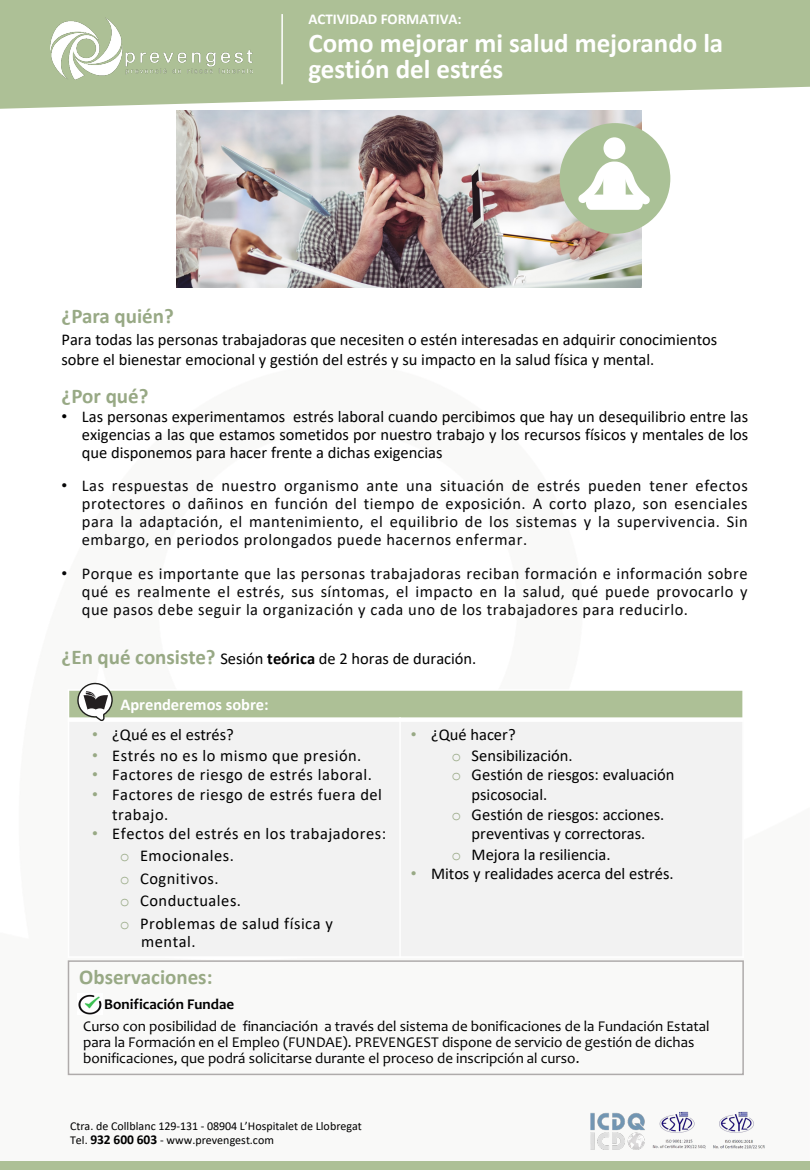
<style>
.page{position:relative;width:810px;height:1170px;background:#fff}
.page>*{position:absolute;margin:0;border:0;box-sizing:border-box;transform-origin:0 0}
.t1{font:700 27px/25.5px "Calibri";letter-spacing:-.005em;color:#fff}
.t2{font:700 21px "Calibri";color:#98a985}
.t3{font:16.5px/18px "Calibri";color:#000}
.t4{font:16.5px/18px "Calibri";letter-spacing:.03em;color:#070708;text-align:justify}
.t5{font:16.5px/22.5px "Calibri";letter-spacing:.03em;color:#000}
.t6{font:700 16.5px "Calibri";letter-spacing:-.005em;color:#fff}
.t7{font:15px/16.4px "Candara";color:#000}
.t8{font:700 15px "Calibri";letter-spacing:-.005em;color:#fff}
.t9{font:700 15px "Candara";color:#000}
.t10{font:12px/14.7px "Calibri";color:#000}
.s1{font-family:"Arial"}
.s2{font-weight:700;font-size:21px;color:#98a985}
.s3{font-weight:700}
.s4{font-family:"Arial";color:#98a985}
.s5{font-family:"Courier New";color:#98a985}
.s6{font-weight:700;font-size:13.5px}
</style>
<div class="page">
<svg style="left:0;top:0;width:810px;height:109px;background:#b7c7a2"></svg>
<hr style="left:281px;top:14px;width:2px;height:70px;background:#fff">
<img style="left:51px;top:17px;width:202px;height:63px">
<div style="left:0;top:1161px;width:810px;height:9px;background:#adc096"></div>
<img style="left:590px;top:1111px;width:175px;height:39px">
<div style="left:68px;top:690px;width:675px;height:30px;background:#adc096"></div>
<div style="left:68px;top:720px;width:332px;height:237px;background:#f2f2f2"></div>
<div style="left:400px;top:720px;width:343px;height:237px;background:#f2f2f2"></div>
<hr style="left:399px;top:717px;width:2px;height:241px;background:#fff">
<div style="left:68px;top:717px;width:676px;height:5px;background:#fff"></div>
<hr style="left:68px;top:689px;width:1px;height:269px;background:#fff">
<hr style="left:742px;top:689px;width:2px;height:269px;background:#fff">
<hr style="left:68px;top:689px;width:676px;height:2px;background:#fff">
<hr style="left:68px;top:956px;width:676px;height:2px;background:#fff">
<svg style="left:77px;top:683px;width:36px;height:38px"></svg>
<img style="left:177px;top:111px;width:465px;height:176px">
<div style="left:560px;top:123px;width:110px;height:111px;background:#aac196;border-radius:50%"></div>
<div style="left:604px;top:137px;width:21px;height:22px;background:#fff;border-radius:50%"></div>
<svg style="left:578px;top:162px;width:72px;height:48px"></svg>
<div style="left:68px;top:960px;width:676px;height:115px;border:2px solid #afabab"></div>
<img style="left:78px;top:994px;width:24px;height:21px">
<p class="t8" style="left:309px;top:9px;width:155px">ACTIVIDAD FORMATIVA:</p>
<h1 class="t1" style="left:309px;top:30px;width:416px">Como mejorar mi salud mejorando la gestión del estrés</h1>
<p class="t2" style="left:62px;top:303px;width:114px">¿Para quién?</p>
<p class="t3" style="left:62px;top:328px;width:657px;line-height:20.9px">Para todas las personas trabajadoras que necesiten o estén interesadas en adquirir conocimientos sobre el bienestar emocional y gestión del estrés y su impacto en la salud física y mental.</p>
<p class="t2" style="left:62px;top:383px;width:88px">¿Por qué?</p>
<p class="t3" style="left:82px;top:408px;width:668px;text-align:justify;text-indent:-20px"><span class="s1">•</span> Las personas experimentamos estrés laboral cuando percibimos que hay un desequilibrio entre las exigencias a las que estamos sometidos por nuestro trabajo y los recursos físicos y mentales de los que disponemos para hacer frente a dichas exigencias</p>
<p class="t4" style="left:82px;top:477px;width:667px;text-indent:-20px"><span class="s1">•</span> Las respuestas de nuestro organismo ante una situación de estrés pueden tener efectos protectores o dañinos en función del tiempo de exposición. A corto plazo, son esenciales para la adaptación, el mantenimiento, el equilibrio de los sistemas y la supervivencia. Sin embargo, en periodos prolongados puede hacernos enfermar.</p>
<p class="t4" style="left:82px;top:564px;width:667px;text-indent:-20px"><span class="s1">•</span> Porque es importante que las personas trabajadoras reciban formación e información sobre qué es realmente el estrés, sus síntomas, el impacto en la salud, qué puede provocarlo y que pasos debe seguir la organización y cada uno de los trabajadores para reducirlo.</p>
<p class="t3" style="left:62px;top:649px;width:416px"><span class="s2">¿En qué consiste?</span> Sesión <span class="s3">teórica</span> de 2 horas de duración.</p>
<p class="t6" style="left:121px;top:694px;width:150px">Aprenderemos sobre:</p>
<p class="t3" style="left:92px;top:726px;width:143px"><span class="s4">•</span> ¿Qué es el estrés?</p>
<p class="t5" style="left:92px;top:744px;width:271px"><span class="s4">•</span> Estrés no es lo mismo que presión.</p>
<p class="t5" style="left:92px;top:764px;width:281px"><span class="s4">•</span> Factores de riesgo de estrés laboral.</p>
<p class="t5" style="left:112px;top:784px;width:271px;line-height:19.8px;text-indent:-20px"><span class="s4">•</span> Factores de riesgo de estrés fuera del trabajo.</p>
<p class="t5" style="left:120px;top:822px;width:268px;text-indent:-28px"><span class="s4">•</span> Efectos del estrés en los trabajadores: <span class="s5">o</span> Emocionales.<br><span class="s5">o</span> Cognitivos.<br><span class="s5">o</span> Conductuales.<br><span class="s5">o</span> Problemas de salud física y</p>
<p class="t3" style="left:141px;top:933px;width:56px">mental.</p>
<p class="t3" style="left:411px;top:726px;width:106px"><span class="s4">•</span> ¿Qué hacer?</p>
<p class="t3" style="left:451px;top:746px;width:123px"><span class="s5">o</span> Sensibilización.</p>
<p class="t3" style="left:451px;top:766px;width:225px"><span class="s5">o</span> Gestión de riesgos: evaluación</p>
<p class="t3" style="left:472px;top:785px;width:77px">psicosocial.</p>
<p class="t3" style="left:451px;top:805px;width:214px"><span class="s5">o</span> Gestión de riesgos: acciones.</p>
<p class="t3" style="left:472px;top:825px;width:175px">preventivas y correctoras.</p>
<p class="t3" style="left:451px;top:845px;width:161px"><span class="s5">o</span> Mejora la resiliencia.</p>
<p class="t3" style="left:411px;top:865px;width:264px"><span class="s4">•</span> Mitos y realidades acerca del estrés.</p>
<p class="t2" style="left:79px;top:964px;width:135px">Observaciones:</p>
<p class="t9" style="left:104px;top:999px;width:131px">Bonificación Fundae</p>
<p class="t7" style="left:83px;top:1019px;width:628px">Curso con posibilidad de financiación a través del sistema de bonificaciones de la Fundación Estatal para la Formación en el Empleo (FUNDAE). PREVENGEST dispone de servicio de gestión de dichas bonificaciones, que podrá solicitarse durante el proceso de inscripción al curso.</p>
<p class="t10" style="left:70px;top:1118px;width:293px">Ctra. de Collblanc 129-131 - 08904 L’Hospitalet de Llobregat<br>Tel. <span class="s6">932 600 603</span> - www.prevengest.com</p>
</div>
